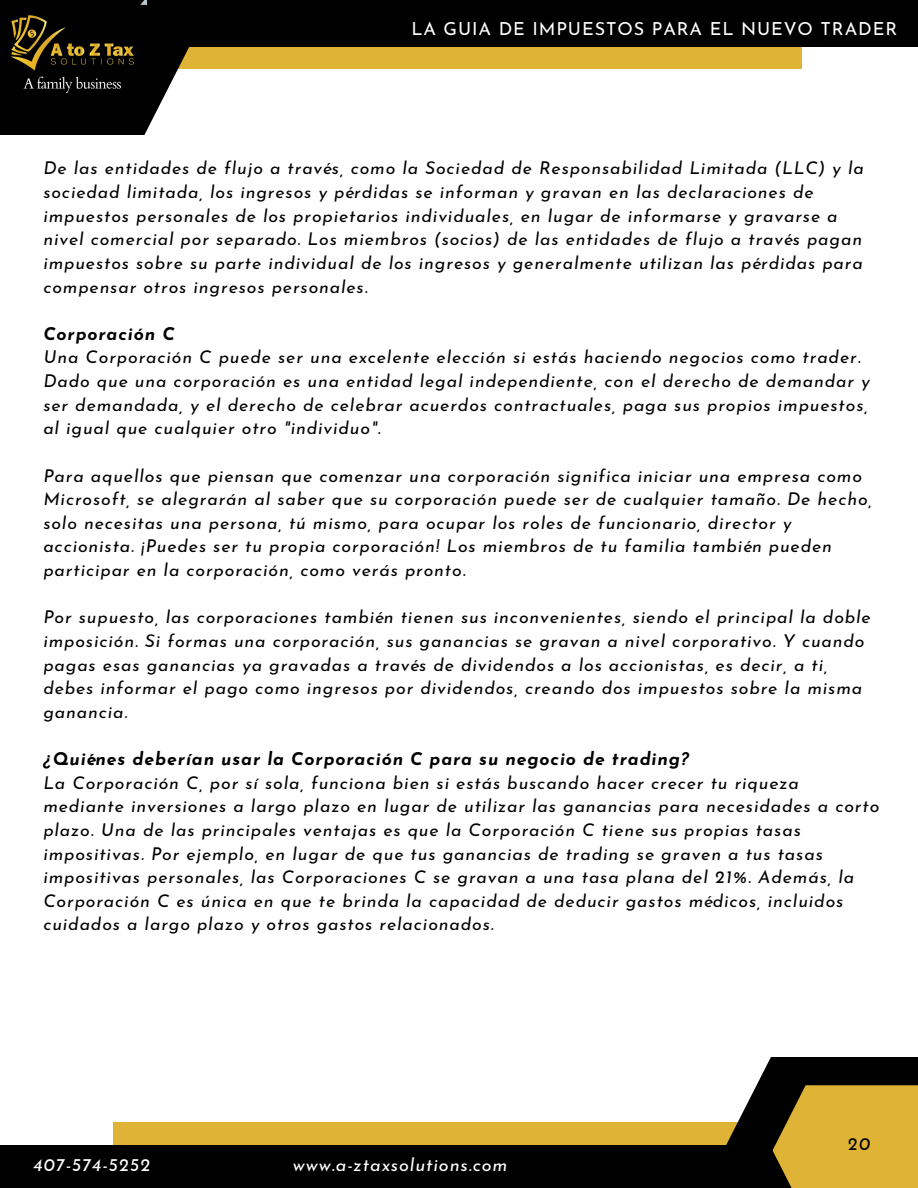
<style>
.page{position:relative;width:918px;height:1188px;background:#fff}
.page>*{position:absolute;margin:0;border:0;box-sizing:border-box;transform-origin:0 0}
.t1{font:italic 18px "Josefin Sans";letter-spacing:.05em;color:#fff}
.t2{font:18px "Josefin Sans";letter-spacing:.05em;color:#fff}
.t3{font:italic 18px "Josefin Sans";color:#000}
.t4{font:italic 17.7px/23.7px "Josefin Sans";letter-spacing:.05em;color:#000}
.t5{font:italic 700 17.7px "Josefin Sans";letter-spacing:.05em;color:#000}
</style>
<div class="page">
<div style="left:0;top:0;width:802px;height:69px;background:#dfb436"></div>
<div style="left:114px;top:1123px;width:803px;height:65px;background:#dfb436"></div>
<div style="left:32px;top:0;width:886px;height:46px;background:#000"></div>
<div style="left:0;top:1146px;width:884px;height:42px;background:#010001"></div>
<svg style="left:0;top:0;width:190px;height:135px;fill:#010001"></svg>
<svg style="left:726px;top:1057px;width:192px;height:89px;fill:#000"></svg>
<div style="left:773px;top:1085px;width:145px;height:103px;background:#dfb436"></div>
<img style="left:0;top:0;width:146px;height:114px">
<p class="t2" style="left:411px;top:22px;width:487px">LA GUIA DE IMPUESTOS PARA EL NUEVO TRADER</p>
<p class="t4" style="left:43px;top:158px;width:822px">De las entidades de flujo a través, como la Sociedad de Responsabilidad Limitada (LLC) y la sociedad limitada, los ingresos y pérdidas se informan y gravan en las declaraciones de impuestos personales de los propietarios individuales, en lugar de informarse y gravarse a nivel comercial por separado. Los miembros (socios) de las entidades de flujo a través pagan impuestos sobre su parte individual de los ingresos y generalmente utilizan las pérdidas para compensar otros ingresos personales.</p>
<p class="t5" style="left:43px;top:327px;width:133px">Corporación C</p>
<p class="t4" style="left:43px;top:347px;width:828px">Una Corporación C puede ser una excelente elección si estás haciendo negocios como trader.<br>Dado que una corporación es una entidad legal independiente, con el derecho de demandar y ser demandada, y el derecho de celebrar acuerdos contractuales, paga sus propios impuestos, al igual que cualquier otro "individuo".</p>
<p class="t4" style="left:43px;top:465px;width:830px">Para aquellos que piensan que comenzar una corporación significa iniciar una empresa como Microsoft, se alegrarán al saber que su corporación puede ser de cualquier tamaño. De hecho, solo necesitas una persona, tú mismo, para ocupar los roles de funcionario, director y accionista. ¡Puedes ser tu propia corporación! Los miembros de tu familia también pueden participar en la corporación, como verás pronto.</p>
<p class="t4" style="left:43px;top:607px;width:829px">Por supuesto, las corporaciones también tienen sus inconvenientes, siendo el principal la doble imposición. Si formas una corporación, sus ganancias se gravan a nivel corporativo. Y cuando pagas esas ganancias ya gravadas a través de dividendos a los accionistas, es decir, a ti, debes informar el pago como ingresos por dividendos, creando dos impuestos sobre la misma ganancia.</p>
<p class="t5" style="left:43px;top:752px;width:647px">¿Quiénes deberían usar la Corporación C para su negocio de trading?</p>
<p class="t4" style="left:43px;top:772px;width:837px">La Corporación C, por sí sola, funciona bien si estás buscando hacer crecer tu riqueza mediante inversiones a largo plazo en lugar de utilizar las ganancias para necesidades a corto plazo. Una de las principales ventajas es que la Corporación C tiene sus propias tasas impositivas. Por ejemplo, en lugar de que tus ganancias de trading se graven a tus tasas impositivas personales, las Corporaciones C se gravan a una tasa plana del 21%. Además, la Corporación C es única en que te brinda la capacidad de deducir gastos médicos, incluidos cuidados a largo plazo y otros gastos relacionados.</p>
<p class="t1" style="left:33px;top:1158px;width:119px">407-574-5252</p>
<p class="t1" style="left:293px;top:1158px;width:216px">www.a-ztaxsolutions.com</p>
<p class="t3" style="left:848px;top:1137px;width:24px">20</p>
</div>
